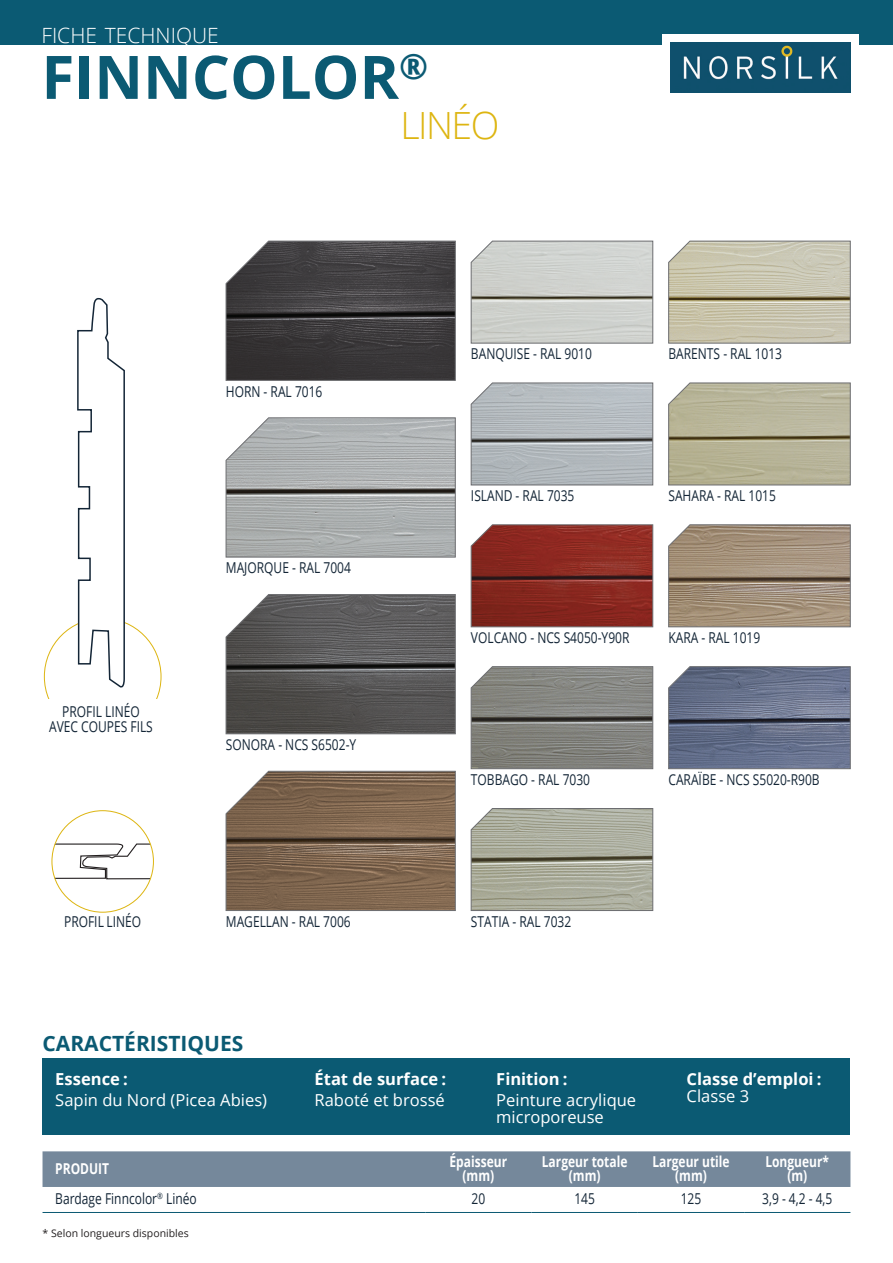
<style>
.page{position:relative;width:893px;height:1263px;background:#fff}
.page>*{position:absolute;margin:0;border:0;box-sizing:border-box;transform-origin:0 0}
.t1{font:700 60px "Open Sans";color:#0b5a73}
.t2{font:300 37.5px "Open Sans";letter-spacing:-.04em;color:#ddb511}
.t3{font:700 21px "Open Sans";color:#0b5a73}
.t4{font:300 21px "Open Sans";color:#fff}
.t5{font:16.5px/16.5px "Open Sans";color:#fff}
.t6{font:700 16.5px "Open Sans";color:#fff}
.t7{font:15px/14.4px "Open Sans";color:#132536;text-align:center;scale:.8 1}
.t8{font:700 15px/14.4px "Open Sans";color:#fff;text-align:center;scale:.8 1}
.t9{font:10.5px "Open Sans";color:#231f20}
</style>
<div class="page">
<div style="left:0;top:0;width:893px;height:45px;background:#0b5a73"></div>
<div style="left:662px;top:34px;width:197px;height:67px;background:#fff"></div>
<img style="left:671px;top:43px;width:179px;height:50px">
<svg style="left:76px;top:297px;width:50px;height:391px"></svg>
<div style="left:43px;top:1058px;width:807px;height:77px;background:#0b5a73"></div>
<svg style="left:226px;top:241px;width:230px;height:140px;background:#444244"></svg>
<svg style="left:668px;top:382px;width:183px;height:103px;background:#b4b096"></svg>
<svg style="left:471px;top:382px;width:182px;height:103px;background:#afb5b9"></svg>
<svg style="left:668px;top:666px;width:183px;height:103px;background:#68718a"></svg>
<svg style="left:471px;top:524px;width:182px;height:103px;background:#872d26"></svg>
<svg style="left:668px;top:524px;width:183px;height:103px;background:#a08f7b"></svg>
<svg style="left:226px;top:771px;width:230px;height:140px;background:#806954"></svg>
<svg style="left:226px;top:594px;width:230px;height:140px;background:#5b5a5a"></svg>
<svg style="left:226px;top:417px;width:230px;height:140px;background:#abaeae"></svg>
<svg style="left:471px;top:666px;width:182px;height:103px;background:#82827e"></svg>
<svg style="left:471px;top:808px;width:182px;height:103px;background:#a8a99a"></svg>
<svg style="left:668px;top:241px;width:183px;height:102px;background:#c4c0ab"></svg>
<svg style="left:471px;top:241px;width:182px;height:102px;background:#cacdc8"></svg>
<div style="left:43px;top:1151px;width:807px;height:36px;background:#75889b"></div>
<hr style="left:43px;top:1212px;width:382px;height:1px;background:#0b5a73">
<hr style="left:425px;top:1212px;width:106px;height:1px;background:#0b5a73">
<hr style="left:531px;top:1212px;width:107px;height:1px;background:#0b5a73">
<hr style="left:638px;top:1212px;width:106px;height:1px;background:#0b5a73">
<hr style="left:744px;top:1212px;width:106px;height:1px;background:#0b5a73">
<svg style="left:52px;top:843px;width:101px;height:37px"></svg>
<h3 class="t4" style="left:41px;top:21px;width:179px">FICHE TECHNIQUE</h3>
<h1 class="t1" style="left:41px;top:35px;width:388px">FINNCOLOR<sup>®</sup></h1>
<h2 class="t2" style="left:400px;top:100px;width:101px">LINÉO</h2>
<p class="t7" style="left:49px;top:704px;width:131px">PROFIL LINÉO<br>AVEC COUPES FILS</p>
<p class="t7" style="left:226px;top:384px;width:122px">HORN - RAL 7016</p>
<p class="t7" style="left:226px;top:560px;width:158px">MAJORQUE - RAL 7004</p>
<p class="t7" style="left:226px;top:737px;width:165px">SONORA - NCS S6502-Y</p>
<p class="t7" style="left:471px;top:346px;width:153px">BANQUISE - RAL 9010</p>
<p class="t7" style="left:668px;top:346px;width:144px">BARENTS - RAL 1013</p>
<p class="t7" style="left:471px;top:488px;width:131px">ISLAND - RAL 7035</p>
<p class="t7" style="left:668px;top:488px;width:136px">SAHARA - RAL 1015</p>
<p class="t7" style="left:471px;top:630px;width:200px">VOLCANO - NCS S4050-Y90R</p>
<p class="t7" style="left:668px;top:630px;width:116px">KARA - RAL 1019</p>
<p class="t7" style="left:471px;top:772px;width:150px">TOBBAGO - RAL 7030</p>
<p class="t7" style="left:668px;top:772px;width:191px">CARAÏBE - NCS S5020-R90B</p>
<p class="t7" style="left:64px;top:914px;width:98px">PROFIL LINÉO</p>
<p class="t7" style="left:226px;top:914px;width:158px">MAGELLAN - RAL 7006</p>
<p class="t7" style="left:471px;top:914px;width:127px">STATIA - RAL 7032</p>
<h3 class="t3" style="left:43px;top:1029px;width:202px">CARACTÉRISTIQUES</h3>
<p class="t6" style="left:55px;top:1067px;width:74px">Essence :</p>
<p class="t5" style="left:55px;top:1091px;width:213px">Sapin du Nord (Picea Abies)</p>
<p class="t6" style="left:315px;top:1067px;width:133px">État de surface :</p>
<p class="t5" style="left:315px;top:1091px;width:132px">Raboté et brossé</p>
<p class="t6" style="left:496px;top:1067px;width:73px">Finition :</p>
<p class="t5" style="left:496px;top:1091px;width:141px">Peinture acrylique microporeuse</p>
<p class="t6" style="left:687px;top:1067px;width:136px">Classe d’emploi :</p>
<p class="t5" style="left:687px;top:1087px;width:64px">Classe 3</p>
<p class="t8" style="left:55px;top:1161px;width:69px">PRODUIT</p>
<p class="t8" style="left:450px;top:1153px;width:73px">Épaisseur (mm)</p>
<p class="t8" style="left:542px;top:1153px;width:109px">Largeur totale (mm)</p>
<p class="t8" style="left:652px;top:1153px;width:98px">Largeur utile (mm)</p>
<p class="t8" style="left:765px;top:1153px;width:81px">Longueur* (m)</p>
<p class="t7" style="left:55px;top:1191px;width:178px">Bardage Finncolor<sup>®</sup> Linéo</p>
<p class="t7" style="left:471px;top:1191px;width:19px">20</p>
<p class="t7" style="left:574px;top:1191px;width:27px">145</p>
<p class="t7" style="left:681px;top:1191px;width:27px">125</p>
<p class="t7" style="left:762px;top:1191px;width:89px">3,9 - 4,2 - 4,5</p>
<p class="t9" style="left:43px;top:1226px;width:148px">* Selon longueurs disponibles</p>
</div>
